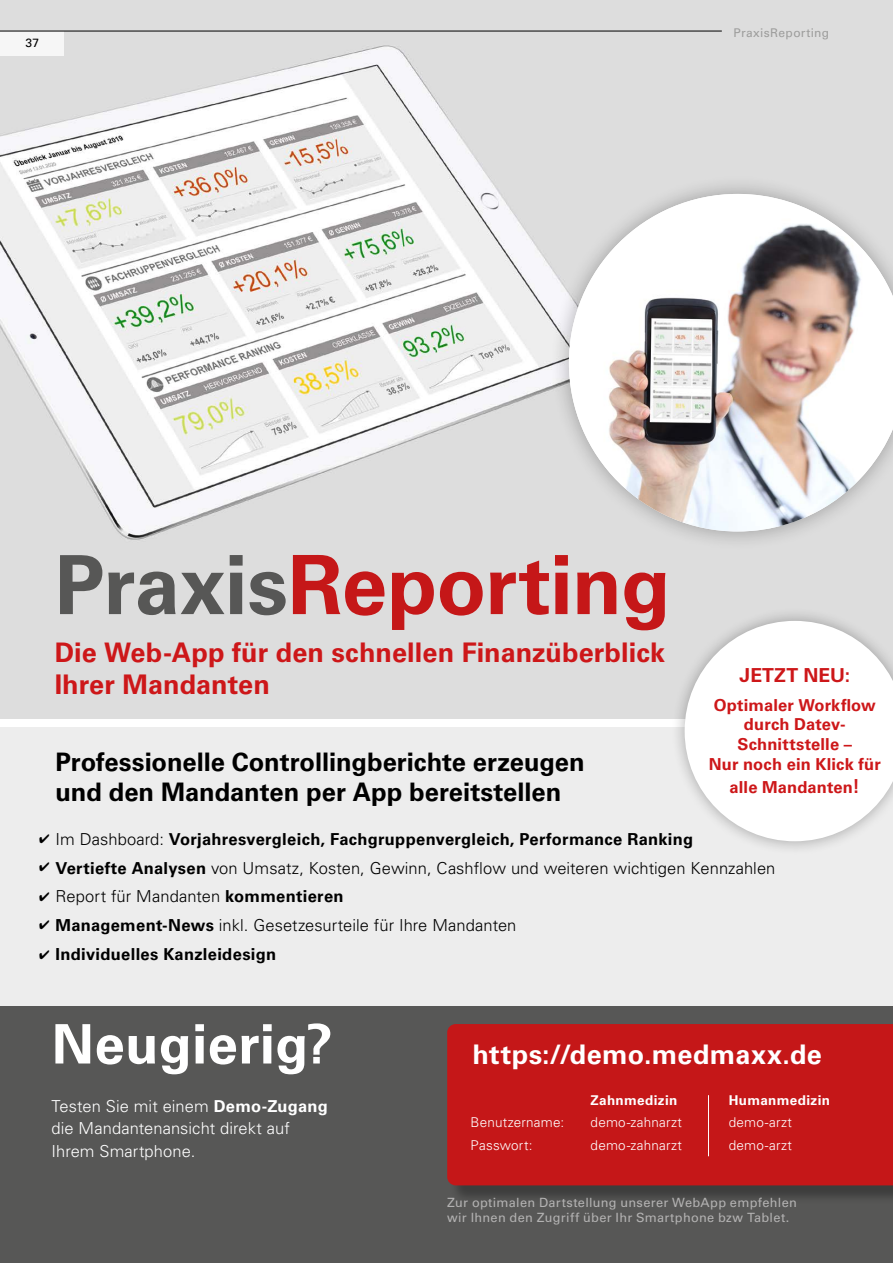
<style>
.page{position:relative;width:893px;height:1263px;background:#fff}
.page>*{position:absolute;margin:0;border:0;box-sizing:border-box;transform-origin:0 0}
.t1{font:700 81.75px "Univers LT Std";letter-spacing:-.01em;color:#c51718}
.Fließtext{font:700 54.45px "Univers LT Std";letter-spacing:.005em;color:#fff}
.t2{font:700 27px/32.4px "Univers LT Std";letter-spacing:.005em;color:#cd1719}
.Fließtext-2{font:700 27px "Univers LT Std";letter-spacing:.015em;color:#fff}
.Fließtext-3{font:700 25.5px/30px "Univers LT Std";color:#000}
.t3{font:700 19.2px "Univers LT Std";letter-spacing:.005em;color:#cd1719}
.Fließtext-4{font:300 16.5px "Univers LT Std";letter-spacing:.005em;color:#000}
.Fließtext-5{font:700 16.5px "Univers LT Std";letter-spacing:.02em;color:#000}
.t4{font:700 16.5px/19.8px "Univers LT Std";letter-spacing:.01em;color:#cd1719;text-align:center}
.Fließtext-6{font:300 16.5px/22.5px "Univers LT Std";letter-spacing:.005em;color:#fff}
.Fließtext-7{font:300 13.5px "Univers LT Std";letter-spacing:.015em;color:#fff}
.Fließtext-8{font:700 13.5px "Univers LT Std";letter-spacing:.025em;color:#fff}
.Fließtext-9{font:12.75px/15.3px "Univers LT Std";letter-spacing:.025em;color:#b3b2b2}
.Fließtext-10{font:12px "Univers LT Std";letter-spacing:.03em;color:#9d9d9c}
.Fließtext-11{font:12px "Univers LT Std";color:#000}
.s1{color:#575756}
.s2{font-size:19.2px}
.s3{font-weight:300}
.s4{font-weight:700}
</style>
<div class="page">
<div style="left:0;top:999px;width:893px;height:264px;background:#575756"></div>
<div style="left:449px;top:1026px;width:444px;height:178px;background:#000;opacity:.3"></div>
<div style="left:447px;top:1024px;width:446px;height:161px;background:#c51718"></div>
<img style="left:1px;top:0;width:892px;height:718px">
<div style="left:0;top:727px;width:893px;height:278px;background:#ededed"></div>
<div style="left:670px;top:607px;width:223px;height:248px;background:#000;opacity:.3"></div>
<svg style="left:685px;top:621px;width:208px;height:220px;fill:#fff"></svg>
<hr style="left:708px;top:1095px;width:1px;height:61px;background:#fff">
<div style="left:549px;top:174px;width:344px;height:377px;background:#000;opacity:.3"></div>
<img style="left:569px;top:194px;width:324px;height:337px">
<div style="left:0;top:31px;width:64px;height:24px;background:#f6f6f6"></div>
<hr style="left:0;top:31px;width:722px;height:1px;background:#000">
<p class="Fließtext-11" style="left:26px;top:35px;width:15px">37</p>
<p class="Fließtext-10" style="left:733px;top:26px;width:97px">PraxisReporting</p>
<p class="t1" style="left:55px;top:537px;width:618px"><span class="s1">Praxis</span>Reporting</p>
<p class="t2" style="left:55px;top:637px;width:612px">Die Web-App für den schnellen Finanzüberblick<br>Ihrer Mandanten</p>
<p class="t3" style="left:740px;top:664px;width:112px">JETZT NEU:</p>
<p class="t4" style="left:714px;top:695px;width:164px">Optimaler Workflow durch Datev-<br>Schnittstelle –</p>
<p class="t4" style="left:709px;top:753px;width:173px;line-height:23.1px">Nur noch ein Klick für alle Mandanten<span class="s2">!</span></p>
<p class="Fließtext-3" style="left:55px;top:747px;width:531px">Professionelle Controllingberichte erzeugen und den Mandanten per App bereitstellen</p>
<p class="Fließtext-5" style="left:55px;top:829px;width:639px"><span class="s3">Im Dashboard:</span> Vorjahresvergleich, Fachgruppenvergleich, Performance Ranking</p>
<p class="Fließtext-4" style="left:55px;top:858px;width:721px"><span class="s4">Vertiefte Analysen</span> von Umsatz, Kosten, Gewinn, Cashflow und weiteren wichtigen Kennzahlen</p>
<p class="Fließtext-4" style="left:55px;top:887px;width:290px">Report für Mandanten <span class="s4">kommentieren</span></p>
<p class="Fließtext-4" style="left:55px;top:915px;width:462px"><span class="s4">Management-News</span> inkl. Gesetzesurteile für Ihre Mandanten</p>
<p class="Fließtext-5" style="left:55px;top:945px;width:222px">Individuelles Kanzleidesign</p>
<p class="Fließtext" style="left:52px;top:1012px;width:283px">Neugierig?</p>
<p class="Fließtext-6" style="left:52px;top:1094px;width:278px">Testen Sie mit einem <span class="s4">Demo-Zugang </span>die Mandantenansicht direkt auf<br>Ihrem Smartphone.</p>
<p class="Fließtext-2" style="left:472px;top:1038px;width:351px">https://demo.medmaxx.de</p>
<p class="Fließtext-8" style="left:591px;top:1092px;width:88px">Zahnmedizin</p>
<p class="Fließtext-7" style="left:471px;top:1114px;width:95px">Benutzername:</p>
<p class="Fließtext-7" style="left:591px;top:1114px;width:93px">demo-zahnarzt</p>
<p class="Fließtext-7" style="left:471px;top:1137px;width:63px">Passwort:</p>
<p class="Fließtext-7" style="left:591px;top:1137px;width:93px">demo-zahnarzt</p>
<p class="Fließtext-8" style="left:729px;top:1092px;width:103px">Humanmedizin</p>
<p class="Fließtext-7" style="left:729px;top:1114px;width:65px">demo-arzt</p>
<p class="Fließtext-7" style="left:729px;top:1137px;width:65px">demo-arzt</p>
<p class="Fließtext-9" style="left:447px;top:1195px;width:351px">Zur optimalen Dartstellung unserer WebApp empfehlen wir Ihnen den Zugriff über Ihr Smartphone bzw Tablet.</p>
</div>
